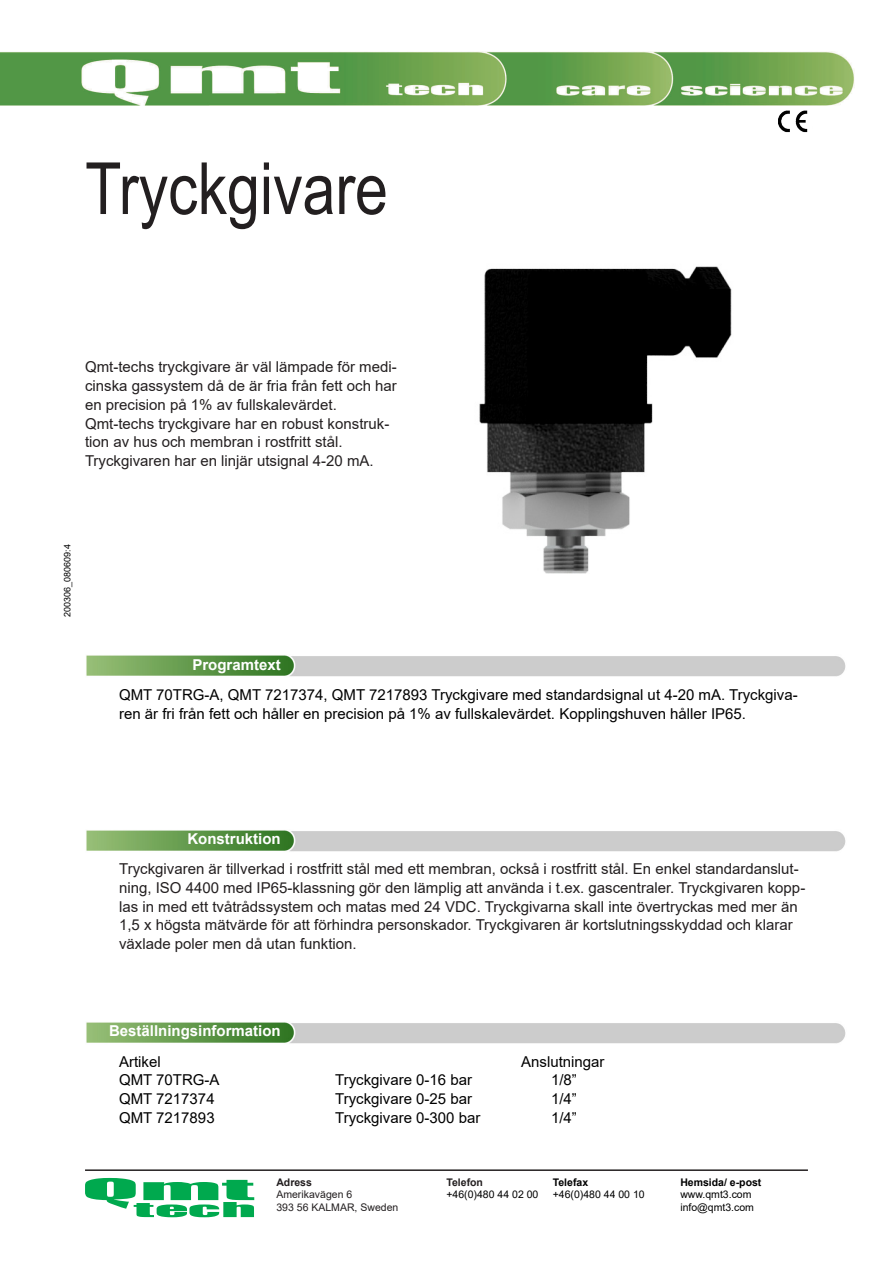
<style>
.page{position:relative;width:893px;height:1263px;background:#fff}
.page>*{position:absolute;margin:0;border:0;box-sizing:border-box;transform-origin:0 0}
.t1{font:72px "Arial Narrow";color:#231f20}
.t2{font:15px/18.8px "Arial";color:#231f20}
.t3{font:15px/18.8px "Arial";color:#000}
.t4{font:700 15px "Arial";color:#fff}
.t5{font:10.5px "Arial";color:#000}
.t6{font:10.5px "Arial";color:#231f20}
.t7{font:700 10.5px "Arial";color:#000}
.t8{font:700 10.5px "Arial";color:#231f20}
.t9{font:9px "Arial";color:#000}
</style>
<div class="page">
<img style="left:0;top:51px;width:855px;height:55px">
<img style="left:86px;top:655px;width:760px;height:22px">
<hr style="left:85px;top:1169px;width:723px;height:2px;background:#231f20">
<img style="left:778px;top:111px;width:30px;height:22px">
<img style="left:479px;top:266px;width:253px;height:308px">
<svg style="left:85px;top:1178px;width:169px;height:39px"></svg>
<img style="left:86px;top:830px;width:760px;height:22px">
<img style="left:86px;top:1022px;width:760px;height:22px">
<p class="t1" style="left:85px;top:136px;width:304px">Tryckgivare</p>
<p class="t2" style="left:85px;top:358px;width:313px;text-align:justify">Qmt-techs tryckgivare är väl lämpade för medi&shy;cinska gassystem då de är fria från fett och har en precision på 1% av fullskalevärdet.</p>
<p class="t2" style="left:85px;top:414px;width:306px">Qmt-techs tryckgivare har en robust konstruk&shy;tion av hus och membran i rostfritt stål.</p>
<p class="t2" style="left:85px;top:451px;width:290px">Tryckgivaren har en linjär utsignal 4-20 mA.</p>
<p class="t9" style="left:61px;top:617px;width:74px;rotate:-90deg">200306_080609:4</p>
<p class="t4" style="left:192px;top:654px;width:90px">Programtext</p>
<p class="t3" style="left:119px;top:685px;width:680px">QMT 70TRG-A, QMT 7217374, QMT 7217893 Tryckgivare med standardsignal ut 4-20 mA. Tryckgiva&shy;ren är fri från fett och håller en precision på 1% av fullskalevärdet. Kopplingshuven håller IP65.</p>
<p class="t4" style="left:187px;top:828px;width:95px">Konstruktion</p>
<p class="t2" style="left:119px;top:859px;width:688px">Tryckgivaren är tillverkad i rostfritt stål med ett membran, också i rostfritt stål. En enkel standardanslut&shy;ning, ISO 4400 med IP65-klassning gör den lämplig att använda i t.ex. gascentraler. Tryckgivaren kopp&shy;las in med ett tvåtrådssystem och matas med 24 VDC. Tryckgivarna skall inte övertryckas med mer än 1,5 x högsta mätvärde för att förhindra personskador. Tryckgivaren är kortslutningsskyddad och klarar växlade poler men då utan funktion.</p>
<p class="t4" style="left:109px;top:1020px;width:173px">Beställningsinformation</p>
<p class="t3" style="left:119px;top:1052px;width:43px">Artikel</p>
<p class="t3" style="left:521px;top:1052px;width:85px">Anslutningar</p>
<p class="t3" style="left:119px;top:1070px;width:102px">QMT 70TRG-A</p>
<p class="t3" style="left:335px;top:1070px;width:138px">Tryckgivare 0-16 bar</p>
<p class="t3" style="left:551px;top:1070px;width:27px">1/8”</p>
<p class="t3" style="left:119px;top:1089px;width:97px">QMT 7217374</p>
<p class="t3" style="left:335px;top:1089px;width:138px">Tryckgivare 0-25 bar</p>
<p class="t3" style="left:551px;top:1089px;width:27px">1/4”</p>
<p class="t3" style="left:119px;top:1108px;width:97px">QMT 7217893</p>
<p class="t3" style="left:335px;top:1108px;width:147px">Tryckgivare 0-300 bar</p>
<p class="t3" style="left:551px;top:1108px;width:27px">1/4”</p>
<p class="t8" style="left:276px;top:1174px;width:37px">Adress</p>
<p class="t6" style="left:276px;top:1187px;width:77px">Amerikavägen 6</p>
<p class="t6" style="left:276px;top:1200px;width:123px">393 56 KALMAR, Sweden</p>
<p class="t8" style="left:446px;top:1174px;width:38px">Telefon</p>
<p class="t5" style="left:446px;top:1187px;width:93px">+46(0)480 44 02 00</p>
<p class="t7" style="left:553px;top:1174px;width:37px">Telefax</p>
<p class="t5" style="left:553px;top:1187px;width:93px">+46(0)480 44 00 10</p>
<p class="t7" style="left:680px;top:1174px;width:83px">Hemsida/ e-post</p>
<p class="t5" style="left:680px;top:1187px;width:73px">www.qmt3.com</p>
<p class="t5" style="left:680px;top:1200px;width:75px">info@qmt3.com</p>
</div>
